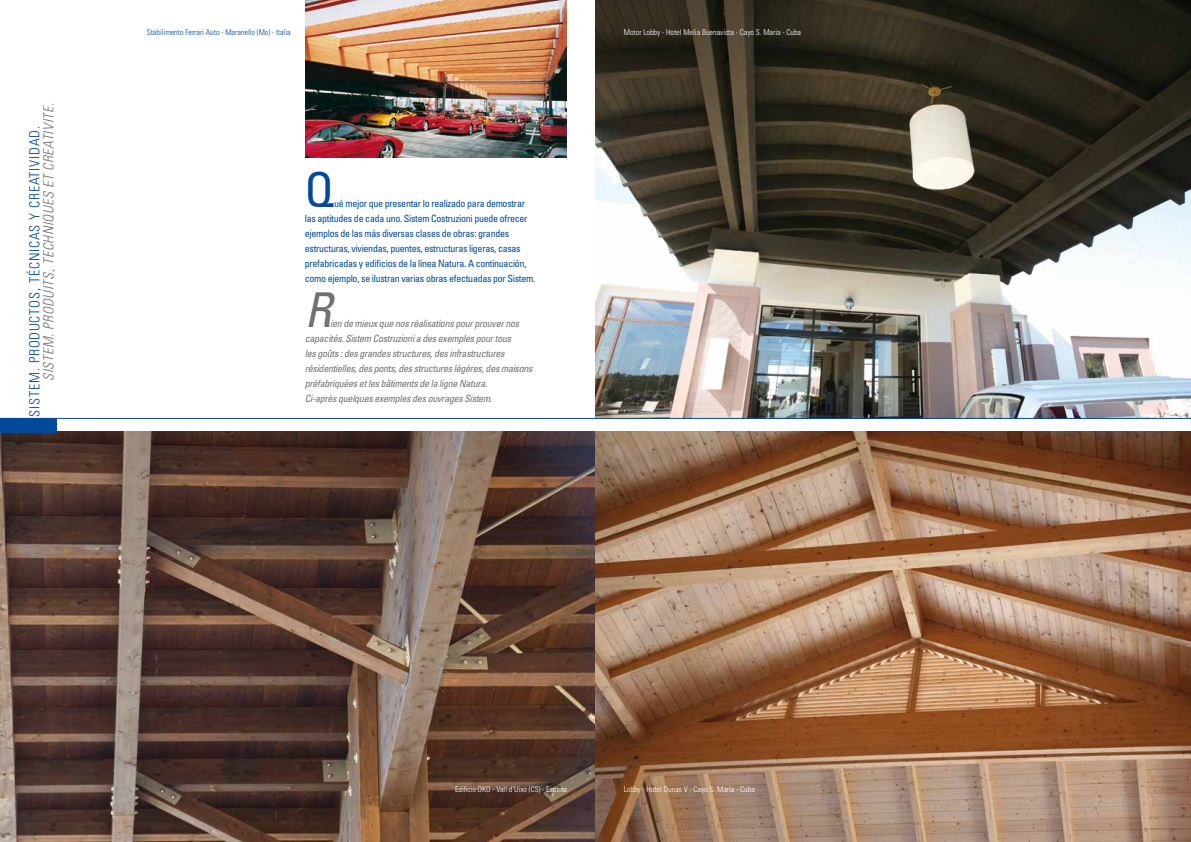
<style>
.page{position:relative;width:1191px;height:842px;background:#fff}
.page>*{position:absolute;margin:0;border:0;box-sizing:border-box;transform-origin:0 0}
.t1{font:condensed 48px "Univers";color:#004a99}
.t2{font:italic condensed 48px "Univers";color:#707172}
.t3{font:italic 300 condensed 14px "Univers";color:#707172}
.t4{font:300 condensed 14px "Univers";letter-spacing:.06em;color:#004a99}
.t5{font:condensed 10px/15px "Univers";letter-spacing:-.03em;color:#004a99}
.t6{font:italic condensed 10px/15px "Univers";letter-spacing:-.03em;color:#707172}
.t7{font:300 condensed 8px "Univers";color:#fff}
.t8{font:300 condensed 8px "Univers";color:#004a99}
</style>
<div class="page">
<img style="left:0;top:432px;width:1191px;height:410px">
<div style="left:0;top:418px;width:57px;height:14px;background:#004a99"></div>
<img style="left:595px;top:0;width:596px;height:418px">
<hr style="left:0;top:418px;width:1191px;height:1px;background:#004a99">
<img style="left:305px;top:0;width:261px;height:157px">
<h2 class="t3" style="left:40px;top:381px;width:279px;rotate:-90deg">sistem. PRODUITS, TECHNIQUES ET CREATIVITE.</h2>
<h2 class="t4" style="left:26px;top:417px;width:292px;rotate:-90deg">SISTEM. PRODUCTOS, TÉCNICAS Y CREATIVIDAD.</h2>
<p class="t8" style="left:147px;top:27px;width:145px">Stabilimento Ferrari Auto - Maranello (Mo) - Italia</p>
<p class="t7" style="left:624px;top:27px;width:179px">Motor Lobby - Hotel Melia Buenavista - Cayo S. Maria - Cuba</p>
<h1 class="t1" style="left:305px;top:160px;width:31px">Q</h1>
<p class="t5" style="left:305px;top:196px;width:232px;text-indent:29px">ué mejor que presentar lo realizado para demostrar las aptitudes de cada uno. Sistem Costruzioni puede ofrecer ejemplos de las más diversas clases de obras: grandes estructuras, viviendas, puentes, estructuras ligeras, casas prefabricadas y edificios de la línea Natura. A continuación, como ejemplo, se ilustran varias obras efectuadas por Sistem.</p>
<h1 class="t2" style="left:305px;top:279px;width:28px">R</h1>
<p class="t6" style="left:305px;top:316px;width:229px;text-indent:25px">ien de mieux que nos réalisations pour prouver nos capacités. Sistem Costruzioni a des exemples pour tous<br>les goûts : des grandes structures, des infrastructures résidentielles, des ponts, des structures légères, des maisons préfabriquées et les bâtiments de la ligne Natura.<br>Ci-après quelques exemples des ouvrages Sistem.</p>
<p class="t7" style="left:455px;top:784px;width:114px">Edificio OKO - Vall d’Uixo (CS) - España</p>
<p class="t7" style="left:624px;top:784px;width:133px">Lobby - Hotel Dunas V - Cayo S. Maria - Cuba</p>
</div>
